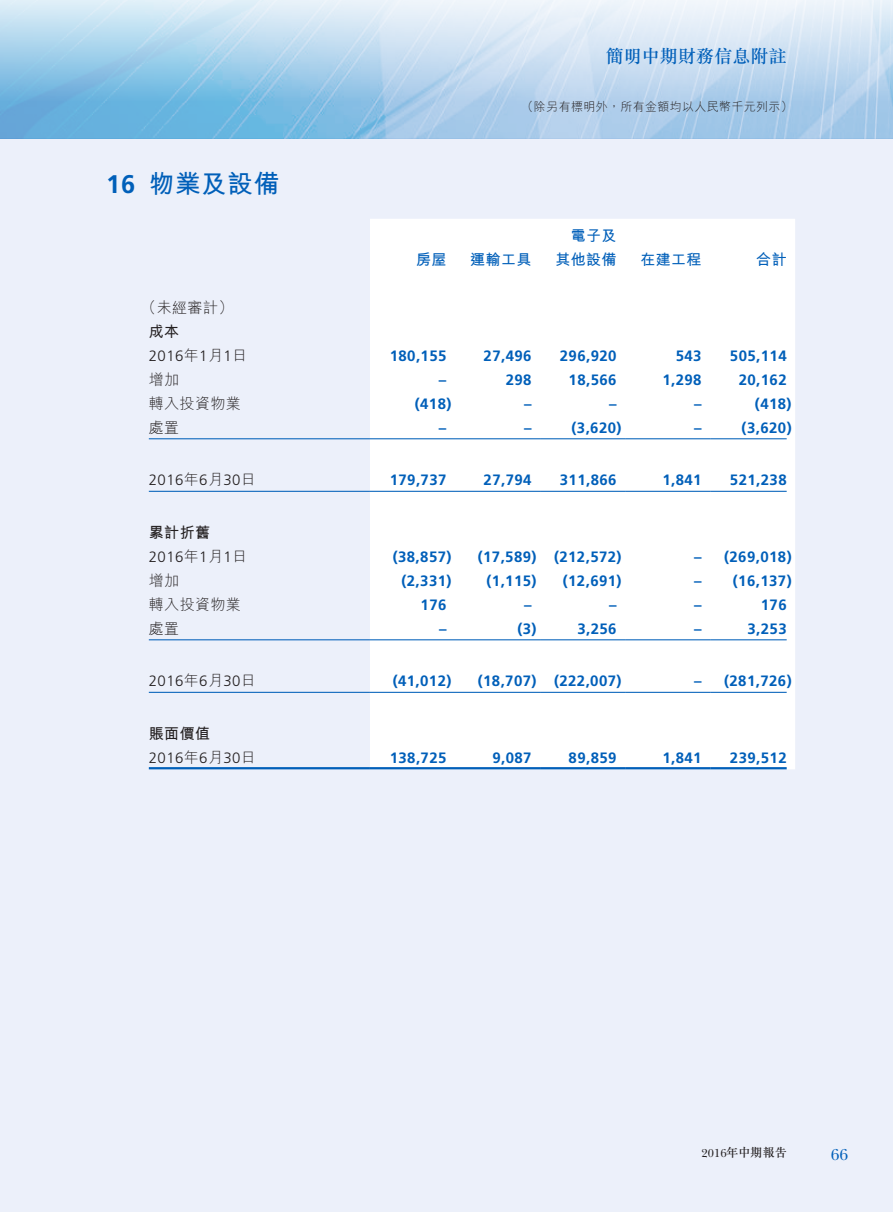
<style>
.page{position:relative;width:893px;height:1212px;background:#fff}
.page>*{position:absolute;margin:0;border:0;box-sizing:border-box;transform-origin:0 0}
.t1{font:700 25.5px "M Hei HK";letter-spacing:.03em;color:#005fb9}
.t2{font:500 18px "M Sung HK";letter-spacing:.005em;color:#005fb9}
.t3{font:16.5px "New Baskerville Std";color:#005fb9}
.t4{font:700 15px "Frutiger LT Std";letter-spacing:.03em;color:#005fb9}
.t5{font:300 15px "Frutiger LT Std";letter-spacing:.03em;color:#231f20}
.t6{font:300 15px "M Hei HK";letter-spacing:.03em;color:#231f20}
.t7{font:700 15px/24px "M Hei HK";letter-spacing:.03em;color:#005fb9;text-align:right}
.t8{font:700 15px "M Hei HK";letter-spacing:.03em;color:#231f20}
.t9{font:300 12px "M Hei HK";letter-spacing:.03em;color:#231f20}
.t10{font:500 12px "M Sung HK";color:#231f20}
.s1{font-family:"Frutiger LT Std"}
.s2{font-family:"M Hei HK"}
</style>
<div class="page">
<div style="left:0;top:138px;width:893px;height:1074px;background:#ecf0fa"></div>
<img style="left:0;top:0;width:893px;height:138px">
<div style="left:370px;top:219px;width:425px;height:550px;background:#fff"></div>
<hr style="left:149px;top:438px;width:221px;height:1px;background:#005fb9">
<hr style="left:370px;top:438px;width:85px;height:1px;background:#005fb9">
<hr style="left:455px;top:438px;width:85px;height:1px;background:#005fb9">
<hr style="left:540px;top:438px;width:85px;height:1px;background:#005fb9">
<hr style="left:625px;top:438px;width:85px;height:1px;background:#005fb9">
<hr style="left:710px;top:438px;width:77px;height:1px;background:#005fb9">
<hr style="left:149px;top:491px;width:221px;height:1px;background:#005fb9">
<hr style="left:370px;top:491px;width:85px;height:1px;background:#005fb9">
<hr style="left:455px;top:491px;width:85px;height:1px;background:#005fb9">
<hr style="left:540px;top:491px;width:85px;height:1px;background:#005fb9">
<hr style="left:625px;top:491px;width:85px;height:1px;background:#005fb9">
<hr style="left:710px;top:491px;width:77px;height:1px;background:#005fb9">
<hr style="left:149px;top:639px;width:221px;height:1px;background:#005fb9">
<hr style="left:370px;top:639px;width:85px;height:1px;background:#005fb9">
<hr style="left:455px;top:639px;width:85px;height:1px;background:#005fb9">
<hr style="left:540px;top:639px;width:85px;height:1px;background:#005fb9">
<hr style="left:625px;top:639px;width:85px;height:1px;background:#005fb9">
<hr style="left:710px;top:639px;width:77px;height:1px;background:#005fb9">
<hr style="left:149px;top:692px;width:221px;height:1px;background:#005fb9">
<hr style="left:370px;top:692px;width:85px;height:1px;background:#005fb9">
<hr style="left:455px;top:692px;width:85px;height:1px;background:#005fb9">
<hr style="left:540px;top:692px;width:85px;height:1px;background:#005fb9">
<hr style="left:625px;top:692px;width:85px;height:1px;background:#005fb9">
<hr style="left:710px;top:692px;width:77px;height:1px;background:#005fb9">
<hr style="left:149px;top:767px;width:221px;height:2px;background:#005fb9">
<hr style="left:370px;top:767px;width:85px;height:2px;background:#005fb9">
<hr style="left:455px;top:767px;width:85px;height:2px;background:#005fb9">
<hr style="left:540px;top:767px;width:85px;height:2px;background:#005fb9">
<hr style="left:625px;top:767px;width:85px;height:2px;background:#005fb9">
<hr style="left:710px;top:767px;width:77px;height:2px;background:#005fb9">
<p class="t2" style="left:606px;top:44px;width:182px">簡明中期財務信息附註</p>
<h1 class="t1" style="left:106px;top:165px;width:174px"><span class="s1">16</span> 物業及設備</h1>
<p class="t9" style="left:522px;top:98px;width:273px">（除另有標明外，所有金額均以人民幣千元列示）</p>
<p class="t7" style="left:416px;top:246px;width:32px">房屋</p>
<p class="t7" style="left:470px;top:246px;width:63px">運輸工具</p>
<p class="t7" style="left:555px;top:222px;width:63px">電子及其他設備</p>
<p class="t7" style="left:640px;top:246px;width:63px">在建工程</p>
<p class="t7" style="left:756px;top:246px;width:32px">合計</p>
<p class="t6" style="left:141px;top:297px;width:94px">（未經審計）</p>
<p class="t8" style="left:149px;top:320px;width:32px">成本</p>
<p class="t5" style="left:149px;top:347px;width:100px">2016<span class="s2">年</span>1<span class="s2">月</span>1<span class="s2">日</span></p>
<p class="t4" style="left:390px;top:347px;width:58px">180,155</p>
<p class="t4" style="left:484px;top:347px;width:49px">27,496</p>
<p class="t4" style="left:560px;top:347px;width:58px">296,920</p>
<p class="t4" style="left:676px;top:347px;width:27px">543</p>
<p class="t4" style="left:730px;top:347px;width:58px">505,114</p>
<p class="t6" style="left:149px;top:369px;width:32px">增加</p>
<p class="t4" style="left:439px;top:371px;width:9px">–</p>
<p class="t4" style="left:506px;top:371px;width:27px">298</p>
<p class="t4" style="left:569px;top:371px;width:49px">18,566</p>
<p class="t4" style="left:662px;top:371px;width:41px">1,298</p>
<p class="t4" style="left:739px;top:371px;width:49px">20,162</p>
<p class="t6" style="left:149px;top:393px;width:94px">轉入投資物業</p>
<p class="t4" style="left:415px;top:395px;width:38px">(418)</p>
<p class="t4" style="left:524px;top:395px;width:9px">–</p>
<p class="t4" style="left:609px;top:395px;width:9px">–</p>
<p class="t4" style="left:694px;top:395px;width:9px">–</p>
<p class="t4" style="left:755px;top:395px;width:38px">(418)</p>
<p class="t6" style="left:149px;top:417px;width:32px">處置</p>
<p class="t4" style="left:439px;top:419px;width:9px">–</p>
<p class="t4" style="left:524px;top:419px;width:9px">–</p>
<p class="t4" style="left:571px;top:419px;width:52px">(3,620)</p>
<p class="t4" style="left:694px;top:419px;width:9px">–</p>
<p class="t4" style="left:742px;top:419px;width:52px">(3,620)</p>
<p class="t5" style="left:149px;top:472px;width:109px">2016<span class="s2">年</span>6<span class="s2">月</span>30<span class="s2">日</span></p>
<p class="t4" style="left:390px;top:471px;width:58px">179,737</p>
<p class="t4" style="left:484px;top:471px;width:49px">27,794</p>
<p class="t4" style="left:560px;top:471px;width:58px">311,866</p>
<p class="t4" style="left:662px;top:471px;width:41px">1,841</p>
<p class="t4" style="left:730px;top:471px;width:58px">521,238</p>
<p class="t8" style="left:149px;top:521px;width:63px">累計折舊</p>
<p class="t5" style="left:149px;top:548px;width:100px">2016<span class="s2">年</span>1<span class="s2">月</span>1<span class="s2">日</span></p>
<p class="t4" style="left:393px;top:548px;width:60px">(38,857)</p>
<p class="t4" style="left:478px;top:548px;width:145px">(17,589) (212,572)</p>
<p class="t4" style="left:694px;top:548px;width:99px">– (269,018)</p>
<p class="t6" style="left:149px;top:570px;width:32px">增加</p>
<p class="t4" style="left:401px;top:572px;width:52px">(2,331)</p>
<p class="t4" style="left:486px;top:572px;width:52px">(1,115)</p>
<p class="t4" style="left:563px;top:572px;width:60px">(12,691)</p>
<p class="t4" style="left:694px;top:572px;width:99px">– (16,137)</p>
<p class="t6" style="left:149px;top:594px;width:94px">轉入投資物業</p>
<p class="t4" style="left:421px;top:596px;width:27px">176</p>
<p class="t4" style="left:524px;top:596px;width:9px">–</p>
<p class="t4" style="left:609px;top:596px;width:9px">–</p>
<p class="t4" style="left:694px;top:596px;width:9px">–</p>
<p class="t4" style="left:761px;top:596px;width:27px">176</p>
<p class="t6" style="left:149px;top:618px;width:32px">處置</p>
<p class="t4" style="left:439px;top:620px;width:9px">–</p>
<p class="t4" style="left:517px;top:620px;width:21px">(3)</p>
<p class="t4" style="left:577px;top:620px;width:41px">3,256</p>
<p class="t4" style="left:694px;top:620px;width:9px">–</p>
<p class="t4" style="left:747px;top:620px;width:41px">3,253</p>
<p class="t5" style="left:149px;top:673px;width:109px">2016<span class="s2">年</span>6<span class="s2">月</span>30<span class="s2">日</span></p>
<p class="t4" style="left:393px;top:672px;width:60px">(41,012)</p>
<p class="t4" style="left:478px;top:672px;width:145px">(18,707) (222,007)</p>
<p class="t4" style="left:694px;top:672px;width:99px">– (281,726)</p>
<p class="t8" style="left:149px;top:722px;width:63px">賬面價值</p>
<p class="t5" style="left:149px;top:749px;width:109px">2016<span class="s2">年</span>6<span class="s2">月</span>30<span class="s2">日</span></p>
<p class="t4" style="left:390px;top:749px;width:58px">138,725</p>
<p class="t4" style="left:492px;top:749px;width:41px">9,087</p>
<p class="t4" style="left:569px;top:749px;width:49px">89,859</p>
<p class="t4" style="left:662px;top:749px;width:41px">1,841</p>
<p class="t4" style="left:730px;top:749px;width:58px">239,512</p>
<p class="t10" style="left:702px;top:1144px;width:87px">2016年中期報告</p>
<p class="t3" style="left:831px;top:1145px;width:19px">66</p>
</div>
